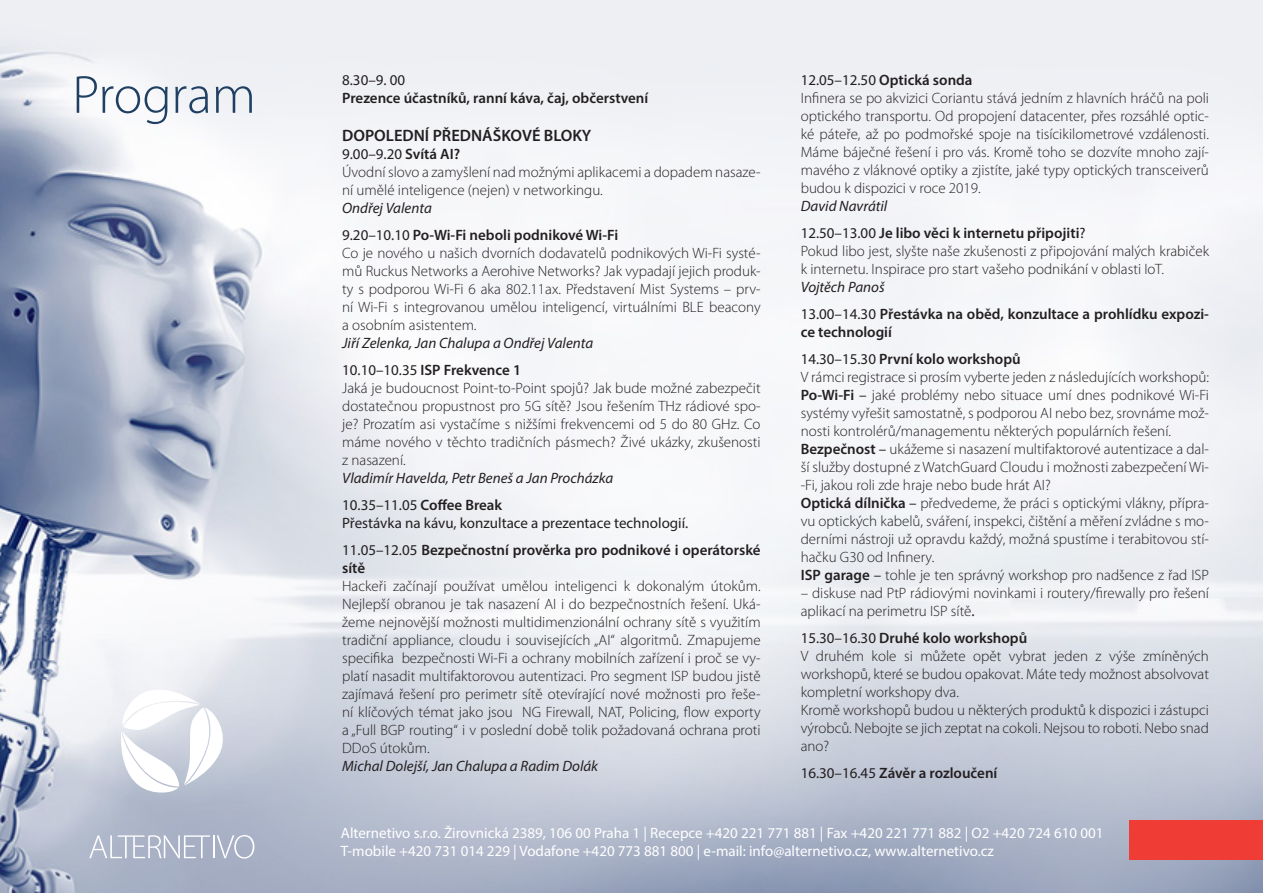
<style>
.page{position:relative;width:1263px;height:893px;background:#fff}
.page>*{position:absolute;margin:0;border:0;box-sizing:border-box;transform-origin:0 0}
.t1{font:300 54px "Myriad Pro";letter-spacing:-.005em;color:#1f4063}
.t2{font:600 16.5px "Myriad Pro";color:#231f20}
.t3{font:300 15px/18px "Myriad Pro";color:#231f20;text-align:justify}
.t4{font:600 15px/18px "Myriad Pro";color:#231f20}
.t5{font:15px "Myriad Pro";color:#fff}
.t6{font:italic 15px "Myriad Pro";color:#231f20}
.t7{font:15px "Myriad Pro";color:#231f20}
.s1{font-weight:600}
.s2{font-weight:400}
</style>
<div class="page">
<img style="left:0;top:0;width:1263px;height:893px">
<svg style="left:116px;top:671px;width:121px;height:123px"></svg>
<svg style="left:89px;top:835px;width:165px;height:24px;background:#bac1d1"></svg>
<div style="left:1129px;top:821px;width:134px;height:39px;background:#ef3c35"></div>
<p class="t1" style="left:72px;top:65px;width:185px">Program</p>
<p class="t7" style="left:342px;top:71px;width:65px">8.30–9. 00</p>
<p class="t4" style="left:342px;top:88px;width:308px">Prezence účastníků, ranní káva, čaj, občerstvení</p>
<p class="t2" style="left:342px;top:125px;width:251px">DOPOLEDNÍ PŘEDNÁŠKOVÉ BLOKY</p>
<p class="t7" style="left:342px;top:144px;width:119px">9.00–9.20 <span class="s1">Svítá AI?</span></p>
<p class="t3" style="left:342px;top:163px;width:420px">Úvodní slovo a zamyšlení nad možnými aplikacemi a dopadem nasaze&shy;ní umělé inteligence (nejen) v networkingu.</p>
<p class="t6" style="left:342px;top:198px;width:91px">Ondřej Valenta</p>
<p class="t4" style="left:342px;top:225px;width:278px"><span class="s2">9.20–10.10</span> Po-Wi-Fi neboli podnikové Wi-Fi</p>
<p class="t3" style="left:342px;top:244px;width:420px">Co je nového u našich dvorních dodavatelů podnikových Wi-Fi systé&shy;mů Ruckus Networks a Aerohive Networks? Jak vypadají jejich produk&shy;ty s podporou Wi-Fi 6 aka 802.11ax. Představení Mist Systems – prv&shy;ní Wi-Fi s integrovanou umělou inteligencí, virtuálními BLE beacony a osobním asistentem.</p>
<p class="t6" style="left:342px;top:333px;width:253px">Jiří Zelenka, Jan Chalupa a Ondřej Valenta</p>
<p class="t4" style="left:342px;top:360px;width:180px"><span class="s2">10.10–10.35</span> ISP Frekvence 1</p>
<p class="t3" style="left:342px;top:379px;width:420px">Jaká je budoucnost Point-to-Point spojů? Jak bude možné zabezpečit dostatečnou propustnost pro 5G sítě? Jsou řešením THz rádiové spo&shy;je? Prozatím asi vystačíme s nižšími frekvencemi od 5 do 80 GHz. Co máme nového v těchto tradičních pásmech? Živé ukázky, zkušenosti z nasazení.</p>
<p class="t6" style="left:342px;top:468px;width:273px">Vladimír Havelda, Petr Beneš a Jan Procházka</p>
<p class="t7" style="left:342px;top:495px;width:162px">10.35–11.05 <span class="s1">Coffee Break</span></p>
<p class="t7" style="left:342px;top:513px;width:348px">Přestávka na kávu, konzultace a prezentace technologií.</p>
<p class="t4" style="left:342px;top:540px;width:420px"><span class="s2">11.05–12.05</span> Bezpečnostní prověrka pro podnikové i operátorské sítě</p>
<p class="t3" style="left:342px;top:577px;width:420px">Hackeři začínají používat umělou inteligenci k dokonalým útokům.<br>Nejlepší obranou je tak nasazení AI i do bezpečnostních řešení. Uká&shy;žeme nejnovější možnosti multidimenzionální ochrany sítě s využitím tradiční appliance, cloudu i souvisejících „AI“ algoritmů. Zmapujeme specifika bezpečnosti Wi-Fi a ochrany mobilních zařízení i proč se vy&shy;platí nasadit multifaktorovou autentizaci. Pro segment ISP budou jistě zajímavá řešení pro perimetr sítě otevírající nové možnosti pro řeše&shy;ní klíčových témat jako jsou NG Firewall, NAT, Policing, flow exporty a „Full BGP routing“ i v poslední době tolik požadovaná ochrana proti DDoS útokům.</p>
<p class="t6" style="left:342px;top:756px;width:257px">Michal Dolejší, Jan Chalupa a Radim Dolák</p>
<p class="t4" style="left:801px;top:70px;width:173px"><span class="s2">12.05–12.50</span> Optická sonda</p>
<p class="t3" style="left:801px;top:89px;width:410px">Infinera se po akvizici Coriantu stává jedním z hlavních hráčů na poli optického transportu. Od propojení datacenter, přes rozsáhlé optic&shy;ké páteře, až po podmořské spoje na tisícikilometrové vzdálenosti.<br>Máme báječné řešení i pro vás. Kromě toho se dozvíte mnoho zají&shy;mavého z vláknové optiky a zjistíte, jaké typy optických transceiverů budou k dispozici v roce 2019.</p>
<p class="t6" style="left:801px;top:197px;width:88px">David Navrátil</p>
<p class="t4" style="left:801px;top:223px;width:286px"><span class="s2">12.50–13.00</span> Je libo věci k internetu připojiti<span class="s2">?</span></p>
<p class="t3" style="left:801px;top:242px;width:410px">Pokud libo jest, slyšte naše zkušenosti z připojování malých krabiček k internetu. Inspirace pro start vašeho podnikání v oblasti IoT.</p>
<p class="t6" style="left:801px;top:278px;width:85px">Vojtěch Panoš</p>
<p class="t4" style="left:801px;top:304px;width:410px"><span class="s2">13.00–14.30</span> Přestávka na oběd, konzultace a prohlídku expozi&shy;ce technologií</p>
<p class="t4" style="left:801px;top:349px;width:221px"><span class="s2">14.30–15.30</span> První kolo workshopů</p>
<p class="t3" style="left:801px;top:368px;width:410px">V rámci registrace si prosím vyberte jeden z následujících workshopů:</p>
<p class="t3" style="left:801px;top:386px;width:410px"><span class="s1">Po-Wi-Fi</span> <span class="s2">–</span> jaké problémy nebo situace umí dnes podnikové Wi-Fi systémy vyřešit samostatně, s podporou AI nebo bez, srovnáme mož&shy;nosti kontrolérů/managementu některých populárních řešení.</p>
<p class="t3" style="left:801px;top:440px;width:410px"><span class="s1">Bezpečnost</span> <span class="s2">–</span> ukážeme si nasazení multifaktorové autentizace a dal&shy;ší služby dostupné z WatchGuard Cloudu i možnosti zabezpečení Wi--Fi, jakou roli zde hraje nebo bude hrát AI?</p>
<p class="t3" style="left:801px;top:494px;width:410px"><span class="s1">Optická dílnička</span> <span class="s2">–</span> předvedeme, že práci s optickými vlákny, přípra&shy;vu optických kabelů, sváření, inspekci, čištění a měření zvládne s mo&shy;derními nástroji už opravdu každý, možná spustíme i terabitovou stí&shy;hačku G30 od Infinery.</p>
<p class="t3" style="left:801px;top:566px;width:410px"><span class="s1">ISP garage</span> <span class="s2">–</span> tohle je ten správný workshop pro nadšence z řad ISP</p>
<p class="t3" style="left:801px;top:584px;width:410px">– diskuse nad PtP rádiovými novinkami i routery/firewally pro řešení aplikací na perimetru ISP sítě<span class="s2">.</span></p>
<p class="t4" style="left:801px;top:628px;width:228px"><span class="s2">15.30–16.30</span> Druhé kolo workshopů</p>
<p class="t3" style="left:801px;top:647px;width:410px">V druhém kole si můžete opět vybrat jeden z výše zmíněných workshopů, které se budou opakovat. Máte tedy možnost absolvovat kompletní workshopy dva.</p>
<p class="t3" style="left:801px;top:701px;width:410px">Kromě workshopů budou u některých produktů k dispozici i zástupci výrobců. Nebojte se jich zeptat na cokoli. Nejsou to roboti. Nebo snad ano?</p>
<p class="t4" style="left:801px;top:763px;width:198px"><span class="s2">16.30–16.45</span> Závěr a rozloučení</p>
<p class="t5" style="left:341px;top:824px;width:764px">Alternetivo s.r.o. Žirovnická 2389, 106 00 Praha 1 | Recepce +420 221 771 881 | Fax +420 221 771 882 | O2 +420 724 610 001</p>
<p class="t5" style="left:341px;top:842px;width:654px">T-mobile +420 731 014 229 | Vodafone +420 773 881 800 | e-mail: info@alternetivo.cz, www.alternetivo.cz</p>
</div>
